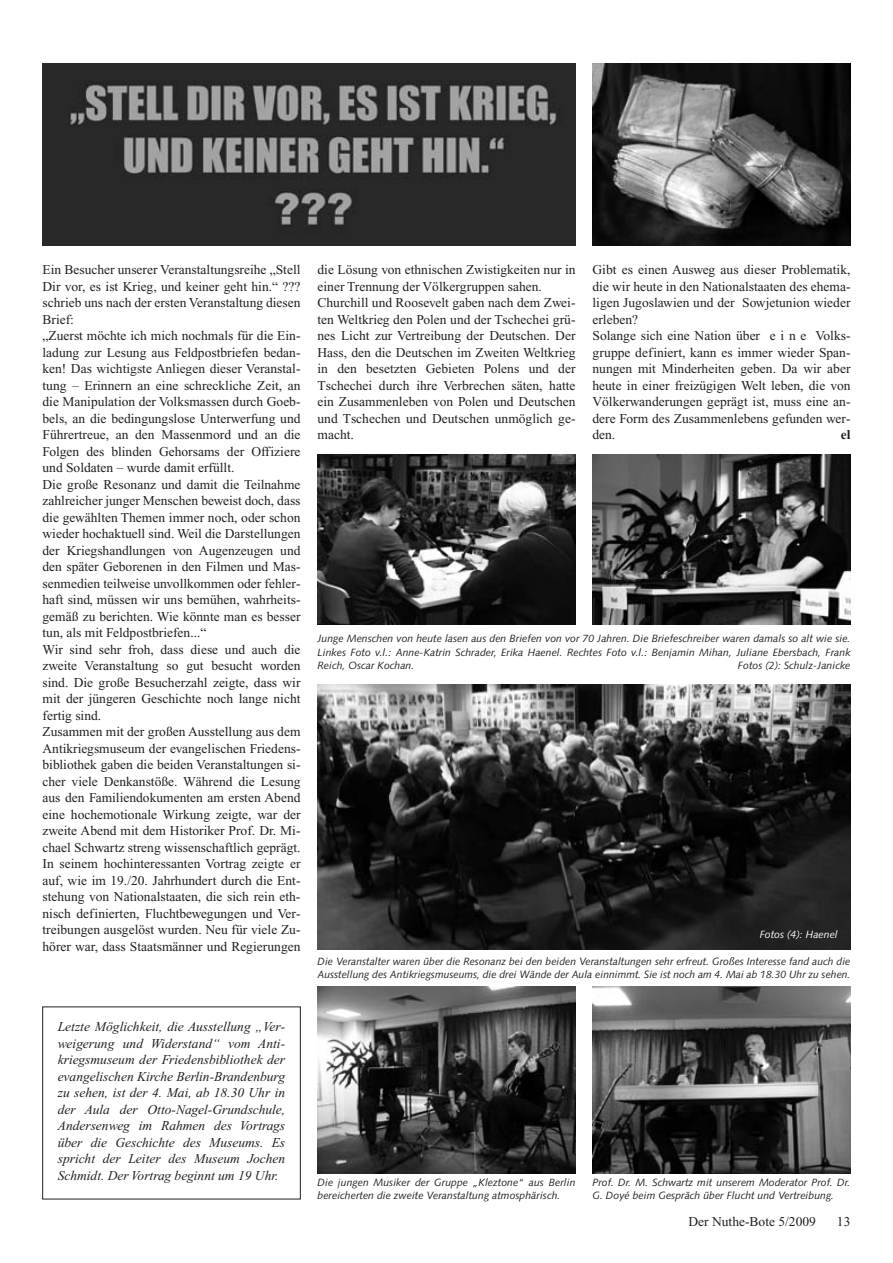
<style>
.page{position:relative;width:893px;height:1263px;background:#fff}
.page>*{position:absolute;margin:0;border:0;box-sizing:border-box;transform-origin:0 0}
.t1{font:13.5px/16.5px "Times New Roman";color:#231f20}
.t2{font:italic 13.5px/16.5px "Times New Roman";color:#231f20;text-align:justify}
.t3{font:700 13.5px "Times New Roman";color:#231f20}
.t4{font:italic 10.5px/13.5px "Syntax";color:#231f20}
.t5{font:italic 10.5px "Syntax";color:#fff}
.s1{color:#fff}
</style>
<div class="page">
<img style="left:43px;top:64px;width:532px;height:181px">
<img style="left:592px;top:987px;width:258px;height:186px">
<img style="left:317px;top:454px;width:258px;height:170px">
<img style="left:592px;top:454px;width:258px;height:170px">
<img style="left:317px;top:685px;width:533px;height:264px">
<img style="left:317px;top:987px;width:258px;height:186px">
<img style="left:592px;top:64px;width:258px;height:181px">
<p class="t1" style="left:43px;top:263px;width:260px">Ein Besucher unserer Veranstaltungsreihe „Stell Dir vor, es ist Krieg, und keiner geht hin.“ ??? schrieb uns nach der ersten Veranstaltung diesen Brief:<br>„Zuerst möchte ich mich nochmals für die Ein&shy;ladung zur Lesung aus Feldpostbriefen bedan&shy;ken! Das wichtigste Anliegen dieser Veranstal&shy;tung – Erinnern an eine schreckliche Zeit, an die Manipulation der Volksmassen durch Goeb&shy;bels, an die bedingungslose Unterwerfung und Führertreue, an den Massenmord und an die Folgen des blinden Gehorsams der Offiziere und Soldaten – wurde damit erfüllt.<br>Die große Resonanz und damit die Teilnahme zahlreicher junger Menschen beweist doch, dass die gewählten Themen immer noch, oder schon wieder hochaktuell sind. Weil die Darstellungen der Kriegshandlungen von Augenzeugen und den später Geborenen in den Filmen und Mas&shy;senmedien teilweise unvollkommen oder fehler&shy;haft sind, müssen wir uns bemühen, wahrheits&shy;gemäß zu berichten. Wie könnte man es besser tun, als mit Feldpostbriefen...“<br>Wir sind sehr froh, dass diese und auch die zweite Veranstaltung so gut besucht worden sind. Die große Besucherzahl zeigte, dass wir mit der jüngeren Geschichte noch lange nicht fertig sind.<br>Zusammen mit der großen Ausstellung aus dem Antikriegsmuseum der evangelischen Friedens&shy;bibliothek gaben die beiden Veranstaltungen si&shy;cher viele Denkanstöße. Während die Lesung aus den Familiendokumenten am ersten Abend eine hochemotionale Wirkung zeigte, war der zweite Abend mit dem Historiker Prof. Dr. Mi&shy;chael Schwartz streng wissenschaftlich geprägt.<br>In seinem hochinteressanten Vortrag zeigte er auf, wie im 19./20. Jahrhundert durch die Ent&shy;stehung von Nationalstaaten, die sich rein eth&shy;nisch definierten, Fluchtbewegungen und Ver&shy;treibungen ausgelöst wurden. Neu für viele Zu&shy;hörer war, dass Staatsmänner und Regierungen</p>
<p class="t1" style="left:317px;top:263px;width:260px">die Lösung von ethnischen Zwistigkeiten nur in einer Trennung der Völkergruppen sahen.<br>Churchill und Roosevelt gaben nach dem Zwei&shy;ten Weltkrieg den Polen und der Tschechei grü&shy;nes Licht zur Vertreibung der Deutschen. Der Hass, den die Deutschen im Zweiten Weltkrieg in den besetzten Gebieten Polens und der Tschechei durch ihre Verbrechen säten, hatte ein Zusammenleben von Polen und Deutschen und Tschechen und Deutschen unmöglich ge&shy;macht.</p>
<p class="t1" style="left:592px;top:263px;width:260px">Gibt es einen Ausweg aus dieser Problematik, die wir heute in den Nationalstaaten des ehema&shy;ligen Jugoslawien und der Sowjetunion wieder erleben?<br>Solange sich eine Nation über e i n e Volks&shy;gruppe definiert, kann es immer wieder Span&shy;nungen mit Minderheiten geben. Da wir aber heute in einer freizügigen Welt leben, die von Völkerwanderungen geprägt ist, muss eine an&shy;dere Form des Zusammenlebens gefunden wer&shy;den.</p>
<p class="t3" style="left:841px;top:429px;width:11px">el</p>
<p class="t4" style="left:317px;top:633px;width:535px;text-align:justify">Junge Menschen von heute lasen aus den Briefen von vor 70 Jahren. Die Briefeschreiber waren damals so alt wie sie.<br>Linkes Foto v.l.: Anne-Katrin Schrader, Erika Haenel. Rechtes Foto v.l.: Benjamin Mihan, Juliane Ebersbach, Frank Reich, Oscar Kochan.</p>
<p class="t4" style="left:738px;top:660px;width:114px">Fotos (2): Schulz-Janicke</p>
<p class="t5" style="left:760px;top:929px;width:80px">Fotos (4): Haenel</p>
<p class="t2" style="left:58px;top:1020px;width:229px">Letzte Möglichkeit, die Ausstellung „Ver&shy;weigerung und Widerstand“ vom Anti&shy;kriegsmuseum der Friedensbibliothek der evangelischen Kirche Berlin-Brandenburg zu sehen, ist der 4. Mai, ab 18.30 Uhr in der Aula der Otto-Nagel-Grundschule, Andersenweg im Rahmen des Vortrags über die Geschichte des Museums. Es spricht der Leiter des Museum Jochen Schmidt. Der Vortrag beginnt um 19 Uhr.</p>
<p class="t4" style="left:317px;top:955px;width:534px">Die Veranstalter waren über die Resonanz bei den beiden Veranstaltungen sehr erfreut. Großes Interesse fand auch die<br>Ausstellung des Antikriegsmuseums, die drei Wände der Aula einnimmt. Sie ist noch am 4. Mai ab 18.30 Uhr zu sehen.</p>
<p class="t4" style="left:317px;top:1176px;width:259px">Die jungen Musiker der Gruppe „Kleztone“ aus Berlin bereicherten die zweite Veranstaltung atmosphärisch.</p>
<p class="t4" style="left:592px;top:1176px;width:260px">Prof. Dr. M. Schwartz mit unserem Moderator Prof. Dr.<br>G. Doyé beim Gespräch über Flucht und Vertreibung.</p>
<p class="t1" style="left:688px;top:1214px;width:163px">Der Nuthe-Bote 5/2009<span class="s1">mm</span>13</p>
</div>
